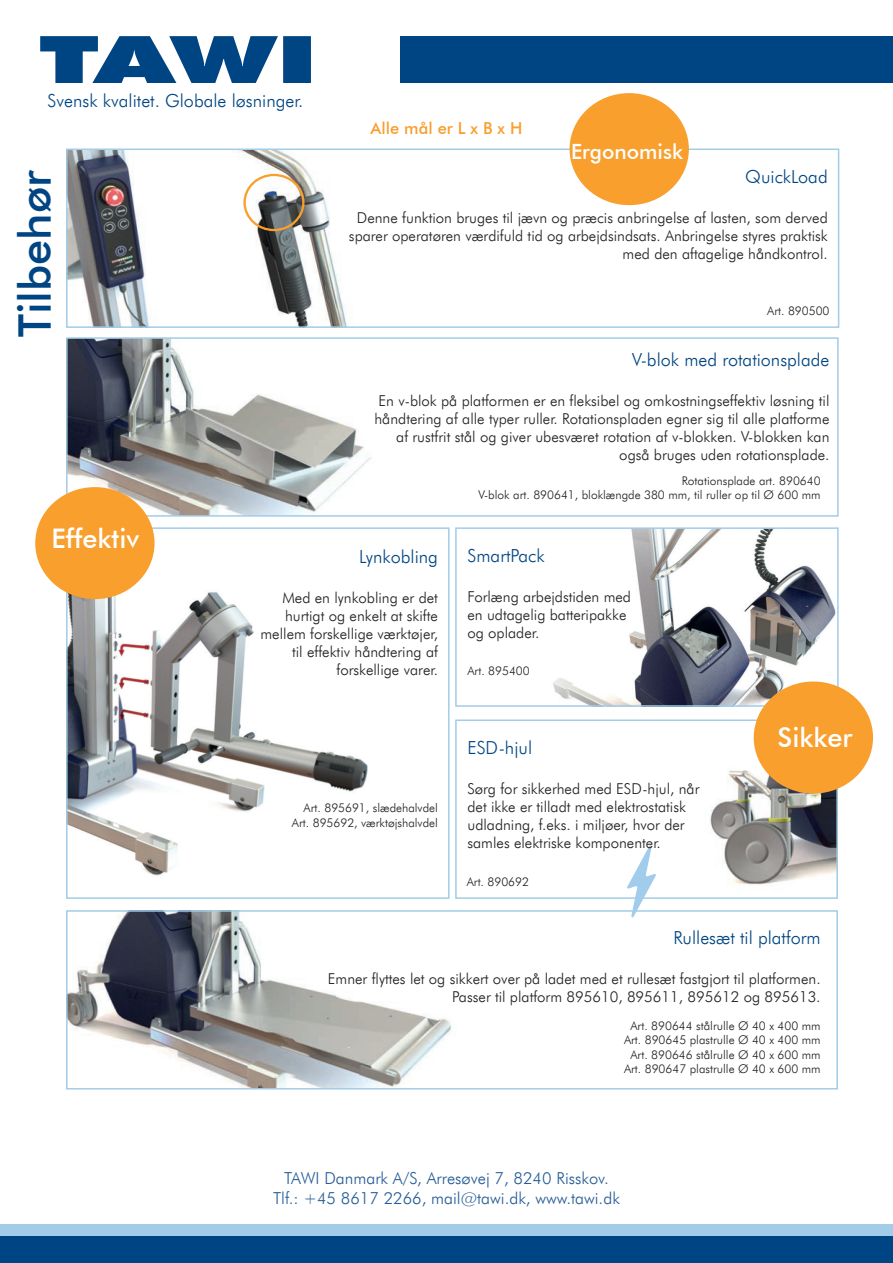
<style>
.page{position:relative;width:893px;height:1263px;background:#fff}
.page>*{position:absolute;margin:0;border:0;box-sizing:border-box;transform-origin:0 0}
.t1{font:500 45px "Futura BT";color:#004583}
.t2{font:500 27px "Futura BT";color:#fff}
.t3{font:500 21px "Futura BT";color:#fff}
.t4{font:300 18px "Futura BT";color:#004583}
.t5{font:300 16.5px/19.8px "Futura BT";color:#255c96;text-align:center}
.t6{font:500 16.5px "Futura BT";color:#f99f2d}
.t7{font:300 15px/18px "Futura BT";color:#231f20;text-align:right}
.t8{font:300 12px/14.4px "Futura BT";color:#231f20;text-align:right}
</style>
<div class="page">
<div style="left:0;top:1235px;width:893px;height:28px;background:#004583"></div>
<div style="left:0;top:1224px;width:893px;height:11px;background:#a2cce7"></div>
<svg style="left:40px;top:36px;width:271px;height:47px"></svg>
<img style="left:69px;top:913px;width:383px;height:173px">
<div style="left:66px;top:910px;width:772px;height:179px;border:2px solid #a2cce7"></div>
<img style="left:69px;top:340px;width:302px;height:174px">
<div style="left:66px;top:337px;width:773px;height:180px;border:2px solid #a2cce7"></div>
<img style="left:69px;top:555px;width:299px;height:321px">
<div style="left:66px;top:527px;width:384px;height:372px;border:2px solid #a2cce7"></div>
<img style="left:69px;top:152px;width:278px;height:173px">
<div style="left:66px;top:149px;width:773px;height:179px;border:2px solid #a2cce7"></div>
<img style="left:553px;top:530px;width:283px;height:174px">
<div style="left:455px;top:527px;width:384px;height:180px;border:2px solid #a2cce7"></div>
<img style="left:710px;top:722px;width:125px;height:163px">
<div style="left:455px;top:719px;width:383px;height:180px;border:2px solid #a2cce7"></div>
<div style="left:572px;top:95px;width:115px;height:108px;background:#f99f2d;border-radius:50%"></div>
<div style="left:570px;top:93px;width:119px;height:112px;border:4px solid #f99f2d;border-radius:50%"></div>
<div style="left:756px;top:684px;width:115px;height:107px;background:#f99f2d;border-radius:50%"></div>
<div style="left:754px;top:681px;width:119px;height:112px;border:4px solid #f99f2d;border-radius:50%"></div>
<div style="left:37px;top:489px;width:115px;height:108px;background:#f99f2d;border-radius:50%"></div>
<div style="left:35px;top:487px;width:120px;height:112px;border:4px solid #f99f2d;border-radius:50%"></div>
<svg style="left:627px;top:845px;width:29px;height:73px"></svg>
<div style="left:400px;top:36px;width:493px;height:47px;background:#004583"></div>
<div style="left:243px;top:174px;width:62px;height:57px;border:2px solid #f99f2d;border-radius:50%"></div>
<p class="t4" style="left:48px;top:90px;width:257px">Svensk kvalitet. Globale løsninger.</p>
<h1 class="t1" style="left:7px;top:337px;width:169px;rotate:-90deg">Tilbehør</h1>
<p class="t6" style="left:371px;top:118px;width:153px">Alle mål er L x B x H</p>
<h3 class="t3" style="left:571px;top:139px;width:113px">Ergonomisk</h3>
<p class="t4" style="left:745px;top:166px;width:84px">QuickLoad</p>
<p class="t7" style="left:349px;top:209px;width:480px">Denne funktion bruges til jævn og præcis anbringelse af lasten, som derved sparer operatøren værdifuld tid og arbejdsindsats. Anbringelse styres praktisk med den aftagelige håndkontrol.</p>
<p class="t8" style="left:767px;top:304px;width:64px">Art. 890500</p>
<p class="t4" style="left:632px;top:349px;width:199px">V-blok med rotationsplade</p>
<p class="t7" style="left:374px;top:392px;width:457px">En v-blok på platformen er en fleksibel og omkostningseffektiv løsning til håndtering af alle typer ruller. Rotationspladen egner sig til alle platforme af rustfrit stål og giver ubesværet rotation af v-blokken. V-blokken kan også bruges uden rotationsplade.</p>
<p class="t8" style="left:478px;top:473px;width:344px">Rotationsplade art. 890640<br>V-blok art. 890641, bloklængde 380 mm, til ruller op til Ø 600 mm</p>
<h2 class="t2" style="left:51px;top:522px;width:89px">Effektiv</h2>
<p class="t4" style="left:359px;top:546px;width:80px">Lynkobling</p>
<p class="t7" style="left:260px;top:588px;width:179px">Med en lynkobling er det hurtigt og enkelt at skifte mellem forskellige værktøjer, til effektiv håndtering af forskellige varer.</p>
<p class="t8" style="left:292px;top:801px;width:147px">Art. 895691, slædehalvdel<br>Art. 895692, værktøjshalvdel</p>
<p class="t4" style="left:467px;top:545px;width:79px">SmartPack</p>
<p class="t7" style="left:467px;top:587px;width:165px;text-align:left">Forlæng arbejdstiden med en udtagelig batteripakke og oplader.</p>
<p class="t8" style="left:467px;top:663px;width:64px">Art. 895400</p>
<p class="t4" style="left:467px;top:737px;width:66px">ESD-hjul</p>
<p class="t7" style="left:467px;top:779px;width:234px;text-align:left">Sørg for sikkerhed med ESD-hjul, når det ikke er tilladt med elektrostatisk udladning, f.eks. i miljøer, hvor der samles elektriske komponenter.</p>
<p class="t8" style="left:467px;top:874px;width:64px">Art. 890692</p>
<h2 class="t2" style="left:778px;top:721px;width:76px">Sikker</h2>
<p class="t4" style="left:673px;top:927px;width:149px">Rullesæt til platform</p>
<p class="t7" style="left:328px;top:969px;width:494px">Emner flyttes let og sikkert over på ladet med et rullesæt fastgjort til platformen.<br>Passer til platform 895610, 895611, 895612 og 895613.</p>
<p class="t8" style="left:624px;top:1018px;width:198px;text-align:center">Art. 890644 stålrulle Ø 40 x 400 mm Art. 890645 plastrulle Ø 40 x 400 mm Art. 890646 stålrulle Ø 40 x 600 mm Art. 890647 plastrulle Ø 40 x 600 mm</p>
<p class="t5" style="left:273px;top:1168px;width:348px">TAWI Danmark A/S, Arresøvej 7, 8240 Risskov.<br>Tlf.: +45 8617 2266, mail@tawi.dk, www.tawi.dk</p>
</div>
